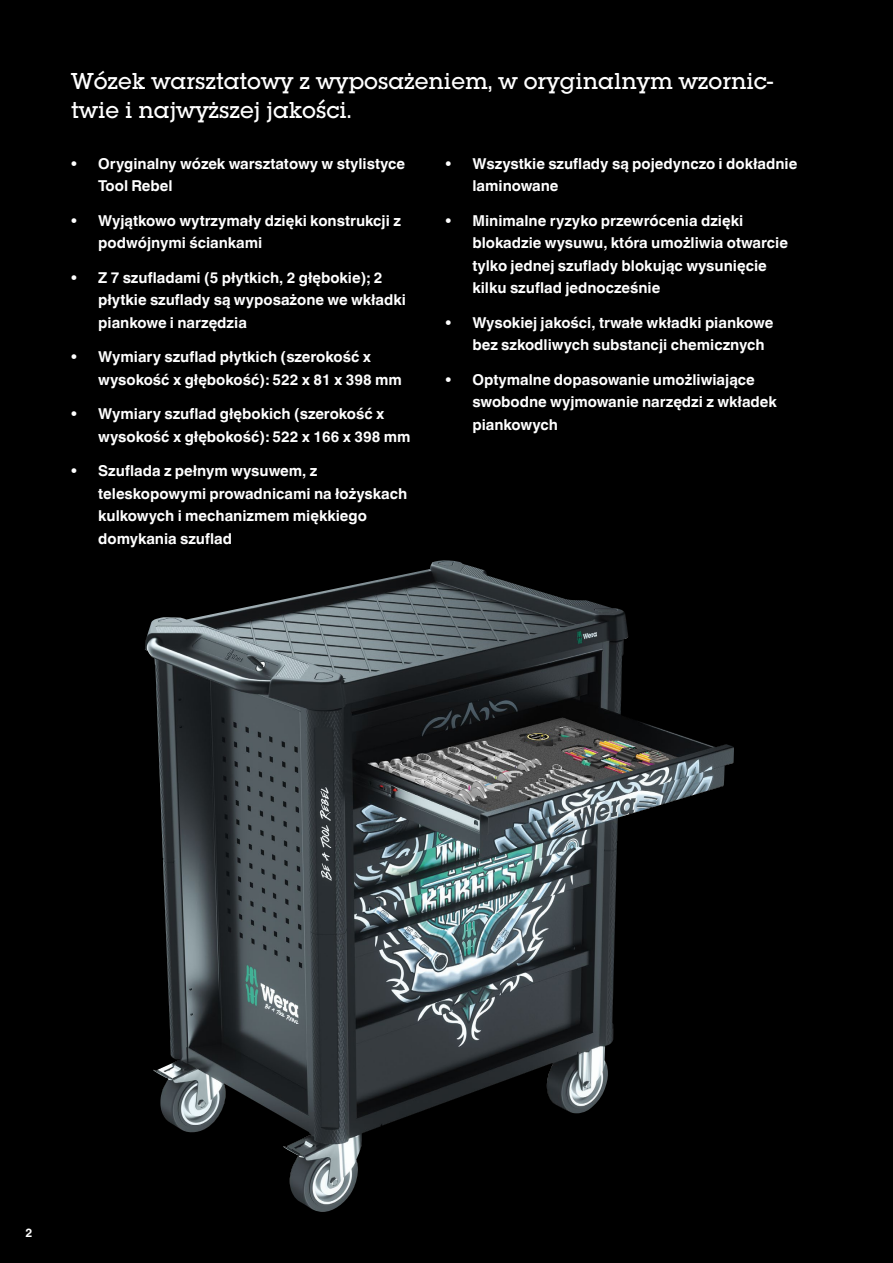
<style>
.page{position:relative;width:893px;height:1263px;background:#000}
.page>*{position:absolute;margin:0;border:0;box-sizing:border-box;transform-origin:0 0}
.t1{font:24px/28.8px "co lu regular multiling";color:#fff}
.t2{font:700 15px/22.5px "Helvetica World";color:#fff}
.t3{font:700 12px "Helvetica World";color:#fff}
</style>
<div class="page">
<img style="left:145px;top:560px;width:589px;height:652px">
<h1 class="t1" style="left:71px;top:67px;width:703px">Wózek warsztatowy z wyposażeniem, w oryginalnym wzornic&shy;twie i najwyższej jakości.</h1>
<p class="t2" style="left:98px;top:152px;width:308px;text-indent:-27px">• Oryginalny wózek warsztatowy w stylistyce<br>Tool Rebel</p>
<p class="t2" style="left:98px;top:209px;width:304px;text-indent:-27px">• Wyjątkowo wytrzymały dzięki konstrukcji z podwójnymi ściankami</p>
<p class="t2" style="left:98px;top:266px;width:309px;text-indent:-27px">• Z 7 szufladami (5 płytkich, 2 głębokie); 2 płytkie szuflady są wyposażone we wkładki piankowe i narzędzia</p>
<p class="t2" style="left:98px;top:346px;width:305px;text-indent:-27px">• Wymiary szuflad płytkich (szerokość x wysokość x głębokość): 522 x 81 x 398 mm</p>
<p class="t2" style="left:98px;top:403px;width:314px;text-indent:-27px">• Wymiary szuflad głębokich (szerokość x wysokość x głębokość): 522 x 166 x 398 mm</p>
<p class="t2" style="left:98px;top:460px;width:310px;text-indent:-27px">• Szuflada z pełnym wysuwem, z teleskopowymi prowadnicami na łożyskach kulkowych i mechanizmem miękkiego domykania szuflad</p>
<p class="t2" style="left:472px;top:153px;width:326px;text-indent:-27px">• Wszystkie szuflady są pojedynczo i dokładnie laminowane</p>
<p class="t2" style="left:472px;top:209px;width:317px;text-indent:-27px">• Minimalne ryzyko przewrócenia dzięki blokadzie wysuwu, która umożliwia otwarcie tylko jednej szuflady blokując wysunięcie kilku szuflad jednocześnie</p>
<p class="t2" style="left:472px;top:311px;width:302px;text-indent:-27px">• Wysokiej jakości, trwałe wkładki piankowe bez szkodliwych substancji chemicznych</p>
<p class="t2" style="left:472px;top:368px;width:306px;text-indent:-27px">• Optymalne dopasowanie umożliwiające swobodne wyjmowanie narzędzi z wkładek piankowych</p>
<p class="t3" style="left:26px;top:1225px;width:8px">2</p>
</div>
